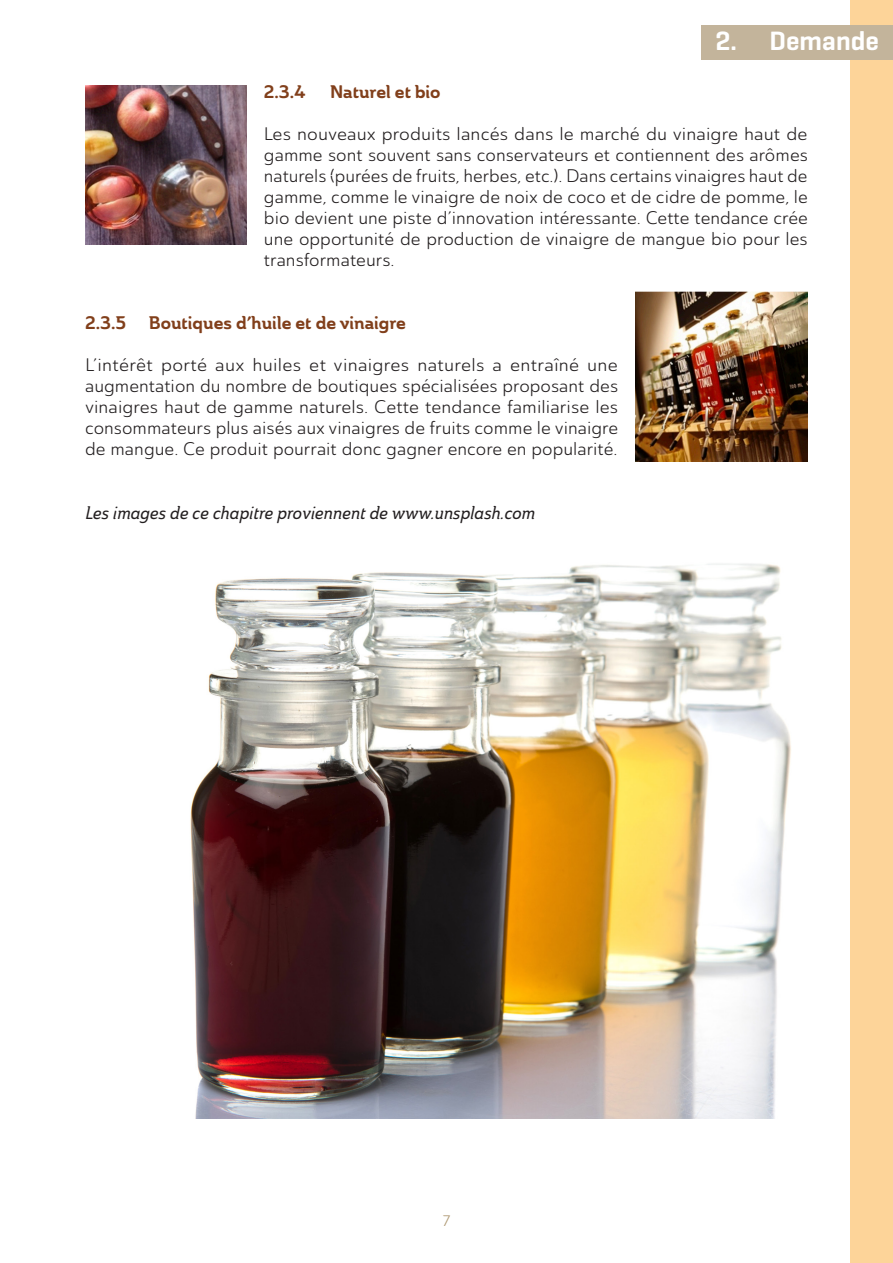
<style>
.page{position:relative;width:893px;height:1263px;background:#fff}
.page>*{position:absolute;margin:0;border:0;box-sizing:border-box;transform-origin:0 0}
.Titre_2{font:600 27px "Geogrotesque";color:#fff}
.Body{font:18px/21px "Ainslie Sans Nor Boo";color:#231f20;text-align:justify}
.Sous-titre_brun{font:18px "Ainslie Nor Bol";color:#813f1b}
.Figures{font:18px "Ainslie Con Med It";color:#231f20}
.t1{font:15px "Ainslie Nor Boo";color:#ae9872}
</style>
<div class="page">
<div style="left:850px;top:0;width:43px;height:1263px;background:#fdd499"></div>
<img style="left:85px;top:85px;width:162px;height:159px">
<img style="left:635px;top:291px;width:173px;height:170px">
<div style="left:702px;top:26px;width:191px;height:34px;background:#c3b49b"></div>
<img style="left:190px;top:564px;width:601px;height:554px">
<p class="Titre_2" style="left:715px;top:24px;width:165px">2. Demande</p>
<p class="Sous-titre_brun" style="left:264px;top:80px;width:43px">2.3.4</p>
<p class="Sous-titre_brun" style="left:330px;top:80px;width:112px">Naturel et bio</p>
<p class="Body" style="left:264px;top:123px;width:546px">Les nouveaux produits lancés dans le marché du vinaigre haut de gamme sont souvent sans conservateurs et contiennent des arômes naturels (purées de fruits, herbes, etc.). Dans certains vinaigres haut de gamme, comme le vinaigre de noix de coco et de cidre de pomme, le bio devient une piste d’innovation intéressante. Cette tendance crée une opportunité de production de vinaigre de mangue bio pour les transformateurs.</p>
<p class="Sous-titre_brun" style="left:85px;top:311px;width:43px">2.3.5</p>
<p class="Sous-titre_brun" style="left:149px;top:311px;width:259px">Boutiques d’huile et de vinaigre</p>
<p class="Body" style="left:85px;top:354px;width:535px">L’intérêt porté aux huiles et vinaigres naturels a entraîné une augmentation du nombre de boutiques spécialisées proposant des vinaigres haut de gamme naturels. Cette tendance familiarise les consommateurs plus aisés aux vinaigres de fruits comme le vinaigre de mangue. Ce produit pourrait donc gagner encore en popularité.</p>
<p class="Figures" style="left:85px;top:501px;width:451px">Les images de ce chapitre proviennent de www.unsplash.com</p>
<p class="t1" style="left:443px;top:1211px;width:9px">7</p>
</div>
